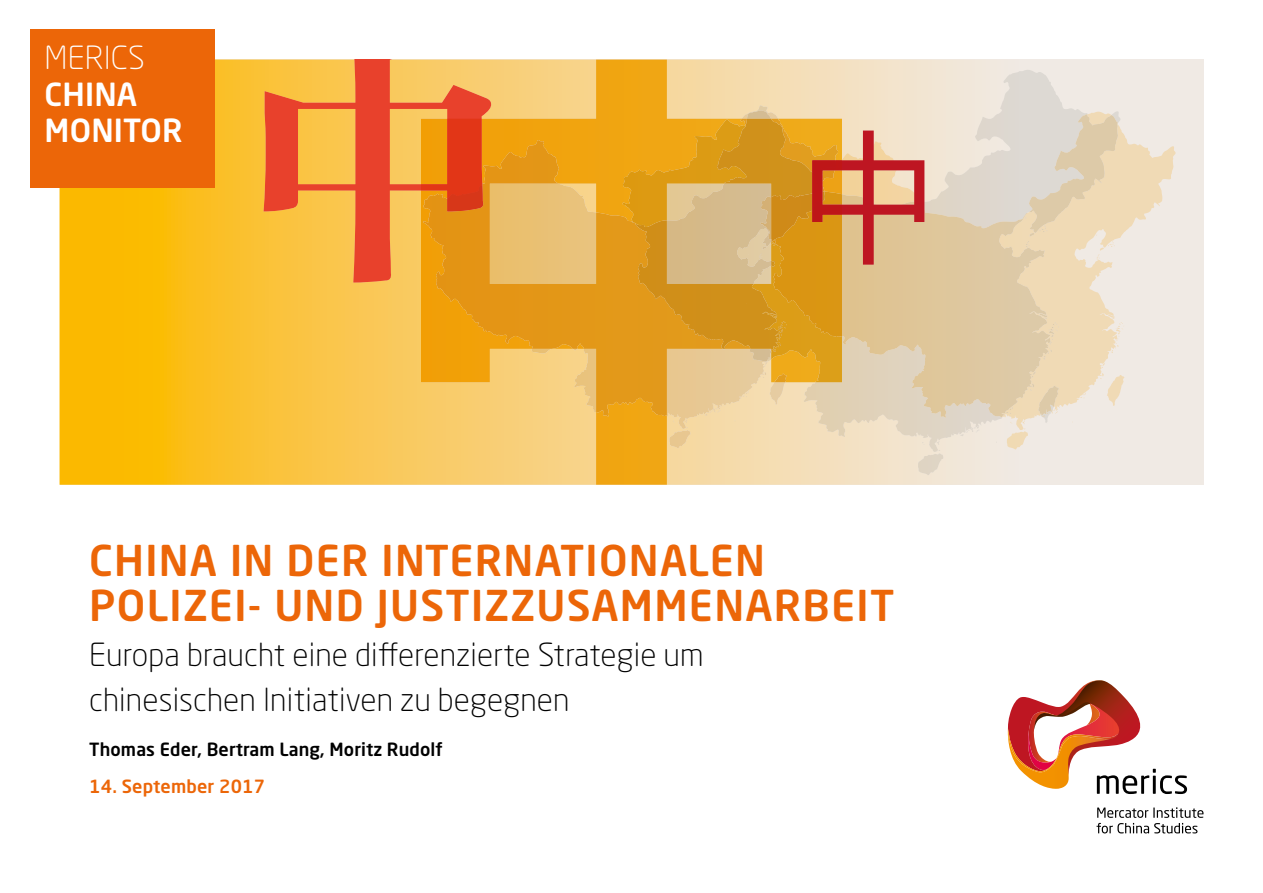
<style>
.page{position:relative;width:1263px;height:893px;background:#fff}
.page>*{position:absolute;margin:0;border:0;box-sizing:border-box;transform-origin:0 0}
.m_titel_haupt{font:500 42px "Neo Sans Pro";letter-spacing:.03em;color:#ec6608}
.m_titel_unter{font:300 31.5px "Neo Sans Pro";letter-spacing:.005em;color:#000}
.t1{font:500 31.5px/36.8px "Neo Sans Pro";letter-spacing:.005em;color:#fff}
.t2{font:300 31.5px "Neo Sans Pro";letter-spacing:.005em;color:#fff}
.m_titel_unter-2{font:500 18px "Neo Sans Pro";letter-spacing:.005em;color:#000}
.m_titel_datum{font:500 18px "Neo Sans Pro";letter-spacing:.01em;color:#ec6608}
</style>
<div class="page">
<div style="left:60px;top:60px;width:1143px;height:425px;background:#f0eae6"></div>
<svg style="left:60px;top:60px;width:915px;height:425px;background:#fac029"></svg>
<svg style="left:264px;top:60px;width:126px;height:223px;background:#f28f3c"></svg>
<svg style="left:390px;top:60px;width:734px;height:415px;background:#e9c079"></svg>
<img style="left:812px;top:201px;width:30px;height:21px">
<img style="left:812px;top:160px;width:24px;height:27px">
<img style="left:812px;top:167px;width:23px;height:34px">
<img style="left:812px;top:187px;width:10px;height:23px">
<img style="left:421px;top:119px;width:62px;height:79px">
<img style="left:447px;top:183px;width:37px;height:28px">
<div style="left:30px;top:30px;width:184px;height:158px;background:#ec6608"></div>
<svg style="left:1096px;top:807px;width:107px;height:26px"></svg>
<svg style="left:1008px;top:680px;width:179px;height:114px"></svg>
<p class="t2" style="left:45px;top:38px;width:102px">MERICS</p>
<p class="t1" style="left:45px;top:75px;width:139px">CHINA<br>MONITOR</p>
<p class="m_titel_haupt" style="left:89px;top:534px;width:677px">CHINA IN DER INTERNATIONALEN</p>
<p class="m_titel_haupt" style="left:89px;top:579px;width:806px">POLIZEI- UND JUSTIZZUSAMMENARBEIT</p>
<p class="m_titel_unter" style="left:89px;top:636px;width:616px">Europa braucht eine differenzierte Strategie um</p>
<p class="m_titel_unter" style="left:89px;top:681px;width:482px">chinesischen Initiativen zu begegnen</p>
<p class="m_titel_unter-2" style="left:89px;top:738px;width:355px">Thomas Eder, Bertram Lang, Moritz Rudolf</p>
<p class="m_titel_datum" style="left:89px;top:775px;width:177px">14. September 2017</p>
</div>
